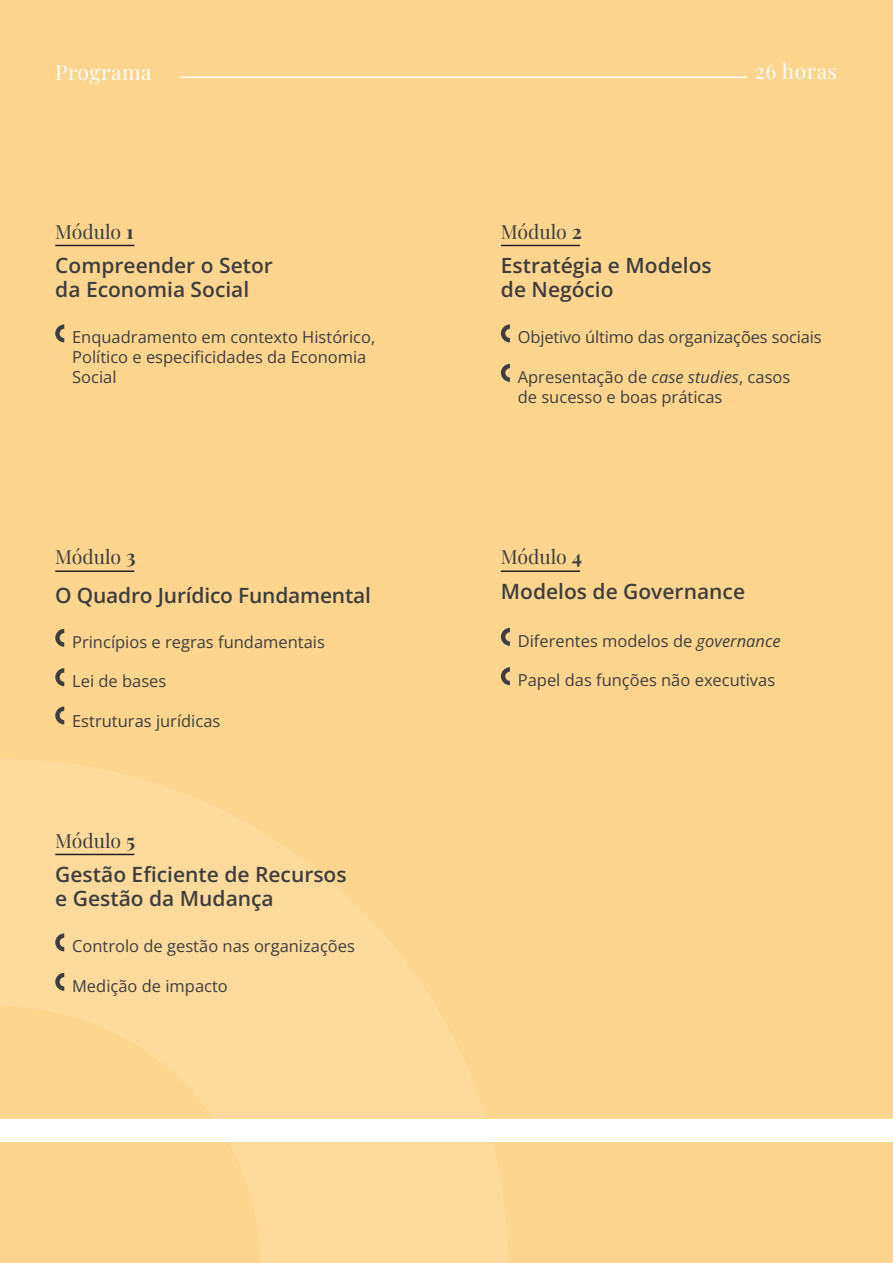
<style>
.page{position:relative;width:893px;height:1263px;background:#fed58e}
.page>*{position:absolute;margin:0;border:0;box-sizing:border-box;transform-origin:0 0}
.t1{font:600 21px/24px "Open Sans";color:#3e3e3f}
.t2{font:21px "Playfair Display";letter-spacing:.025em;color:#fff}
.t3{font:19.5px "Playfair Display";color:#3e3e3f}
.t4{font:16.5px/19.8px "Open Sans";color:#3e3e3f}
.s1{font-weight:700}
.s2{font-style:italic}
</style>
<div class="page">
<svg style="left:0;top:759px;width:508px;height:504px;fill:#feda9c"></svg>
<div style="left:0;top:1119px;width:893px;height:23px;background:#fff"></div>
<hr style="left:180px;top:76px;width:566px;height:2px;background:#fff">
<hr style="left:55px;top:245px;width:79px;height:1px;background:#231f20">
<svg style="left:55px;top:324px;width:9px;height:18px"></svg>
<hr style="left:501px;top:570px;width:79px;height:2px;background:#231f20">
<svg style="left:501px;top:628px;width:9px;height:18px"></svg>
<svg style="left:501px;top:667px;width:9px;height:18px"></svg>
<hr style="left:501px;top:245px;width:79px;height:1px;background:#231f20">
<svg style="left:501px;top:324px;width:9px;height:18px"></svg>
<svg style="left:501px;top:364px;width:9px;height:18px"></svg>
<hr style="left:55px;top:854px;width:79px;height:1px;background:#231f20">
<svg style="left:55px;top:933px;width:9px;height:18px"></svg>
<svg style="left:55px;top:973px;width:9px;height:18px"></svg>
<hr style="left:55px;top:570px;width:79px;height:2px;background:#231f20">
<svg style="left:55px;top:629px;width:9px;height:18px"></svg>
<svg style="left:55px;top:668px;width:9px;height:18px"></svg>
<svg style="left:55px;top:706px;width:9px;height:18px"></svg>
<p class="t2" style="left:55px;top:55px;width:98px">Programa</p>
<p class="t2" style="left:755px;top:55px;width:84px">26 horas</p>
<p class="t3" style="left:55px;top:216px;width:80px">Módulo <span class="s1">1</span></p>
<p class="t1" style="left:55px;top:253px;width:219px">Compreender o Setor da Economia Social</p>
<p class="t4" style="left:72px;top:327px;width:305px">Enquadramento em contexto Histórico,<br>Político e especificidades da Economia<br>Social</p>
<p class="t3" style="left:55px;top:542px;width:82px">Módulo <span class="s1">3</span></p>
<p class="t1" style="left:55px;top:583px;width:317px">O Quadro Jurídico Fundamental</p>
<p class="t4" style="left:72px;top:631px;width:254px">Princípios e regras fundamentais</p>
<p class="t4" style="left:72px;top:671px;width:96px">Lei de bases</p>
<p class="t4" style="left:72px;top:710px;width:150px">Estruturas jurídicas</p>
<p class="t3" style="left:55px;top:825px;width:81px">Módulo <span class="s1">5</span></p>
<p class="t1" style="left:55px;top:862px;width:293px">Gestão Eficiente de Recursos e Gestão da Mudança</p>
<p class="t4" style="left:72px;top:936px;width:284px">Controlo de gestão nas organizações</p>
<p class="t4" style="left:72px;top:975px;width:157px">Medição de impacto</p>
<p class="t3" style="left:501px;top:216px;width:83px">Módulo <span class="s1">2</span></p>
<p class="t1" style="left:501px;top:253px;width:212px">Estratégia e Modelos de Negócio</p>
<p class="t4" style="left:518px;top:327px;width:305px">Objetivo último das organizações sociais</p>
<p class="t4" style="left:518px;top:366px;width:274px">Apresentação de <span class="s2">case studies</span>, casos de sucesso e boas práticas</p>
<p class="t3" style="left:501px;top:542px;width:83px">Módulo <span class="s1">4</span></p>
<p class="t1" style="left:501px;top:579px;width:246px">Modelos de Governance</p>
<p class="t4" style="left:518px;top:630px;width:265px">Diferentes modelos de <span class="s2">governance</span></p>
<p class="t4" style="left:518px;top:670px;width:259px">Papel das funções não executivas</p>
</div>
